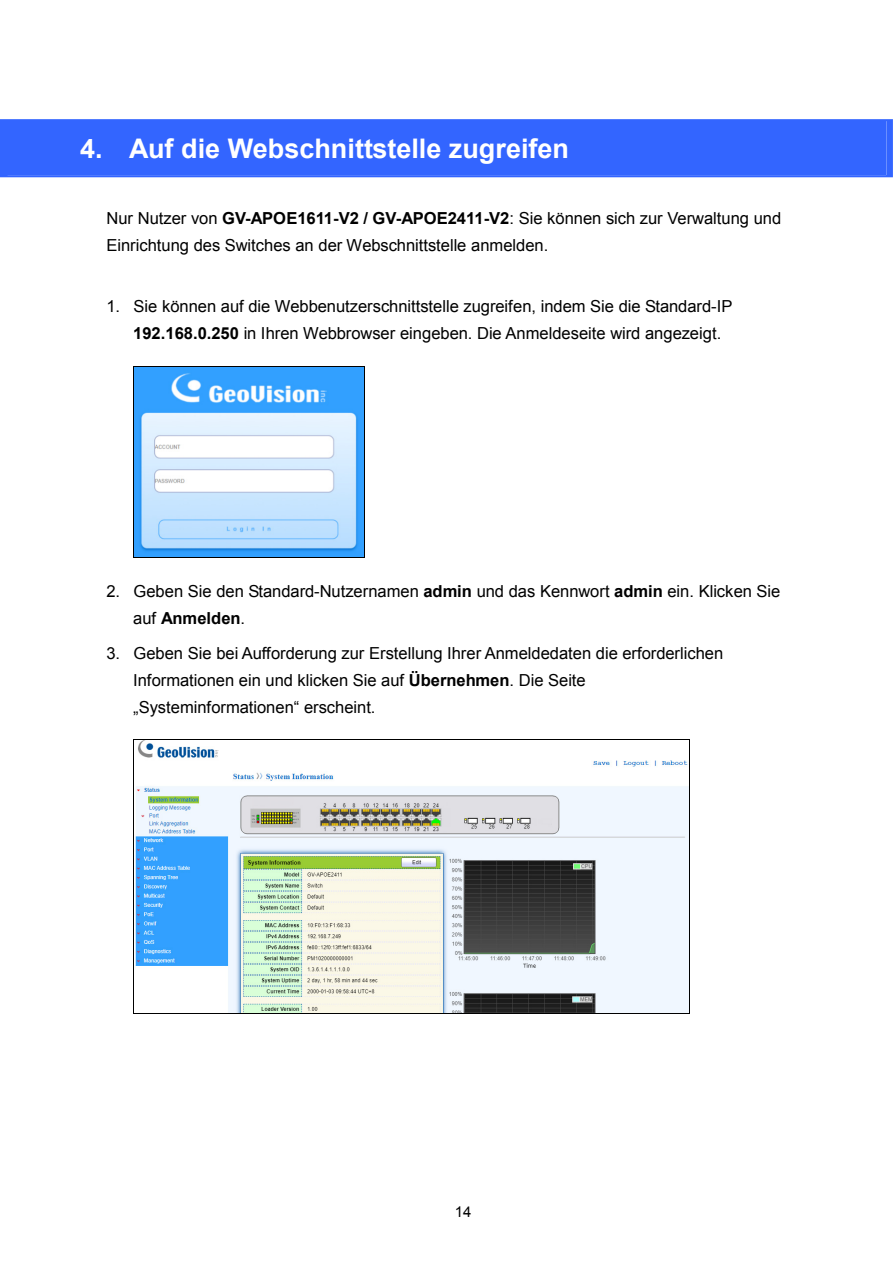
<style>
.page{position:relative;width:893px;height:1263px;background:#fff}
.page>*{position:absolute;margin:0;border:0;box-sizing:border-box;transform-origin:0 0}
.t1{font:700 27px "Arial";color:#fff}
.t2{font:16.5px/26.8px "Arial";color:#000}
.t3{font:15px "Arial";color:#000}
.s1{font-weight:700}
</style>
<div class="page">
<svg style="left:0;top:119px;width:892px;height:58px;background:#3f6eff"></svg>
<div style="left:8px;top:121px;width:878px;height:54px;background:#3365ff"></div>
<img style="left:134px;top:367px;width:230px;height:191px">
<hr style="left:133px;top:366px;width:232px;height:1px;background:#000">
<hr style="left:133px;top:367px;width:1px;height:191px;background:#000">
<hr style="left:364px;top:367px;width:1px;height:191px;background:#000">
<hr style="left:133px;top:558px;width:232px;height:1px;background:#000">
<img style="left:135px;top:740px;width:554px;height:273px">
<hr style="left:133px;top:739px;width:557px;height:1px;background:#000">
<hr style="left:133px;top:739px;width:1px;height:274px;background:#000">
<hr style="left:689px;top:739px;width:1px;height:274px;background:#000">
<hr style="left:133px;top:1013px;width:557px;height:1px;background:#000">
<h1 class="t1" style="left:80px;top:134px;width:490px">4. Auf die Webschnittstelle zugreifen</h1>
<p class="t2" style="left:106px;top:205px;width:676px">Nur Nutzer von <span class="s1">GV-APOE1611-V2 / GV-APOE2411-V2</span>: Sie können sich zur Verwaltung und<br>Einrichtung des Switches an der Webschnittstelle anmelden.</p>
<p class="t2" style="left:133px;top:293px;width:600px;text-indent:-27px">1. Sie können auf die Webbenutzerschnittstelle zugreifen, indem Sie die Standard-IP<br><span class="s1">192.168.0.250</span> in Ihren Webbrowser eingeben. Die Anmeldeseite wird angezeigt.</p>
<p class="t2" style="left:133px;top:578px;width:648px;text-indent:-27px">2. Geben Sie den Standard-Nutzernamen <span class="s1">admin</span> und das Kennwort <span class="s1">admin</span> ein. Klicken Sie auf <span class="s1">Anmelden</span>.</p>
<p class="t2" style="left:133px;top:640px;width:591px;text-indent:-27px">3. Geben Sie bei Aufforderung zur Erstellung Ihrer Anmeldedaten die erforderlichen<br>Informationen ein und klicken Sie auf <span class="s1">Übernehmen</span>. Die Seite „Systeminformationen“ erscheint.</p>
<p class="t3" style="left:455px;top:1203px;width:18px">14</p>
</div>
